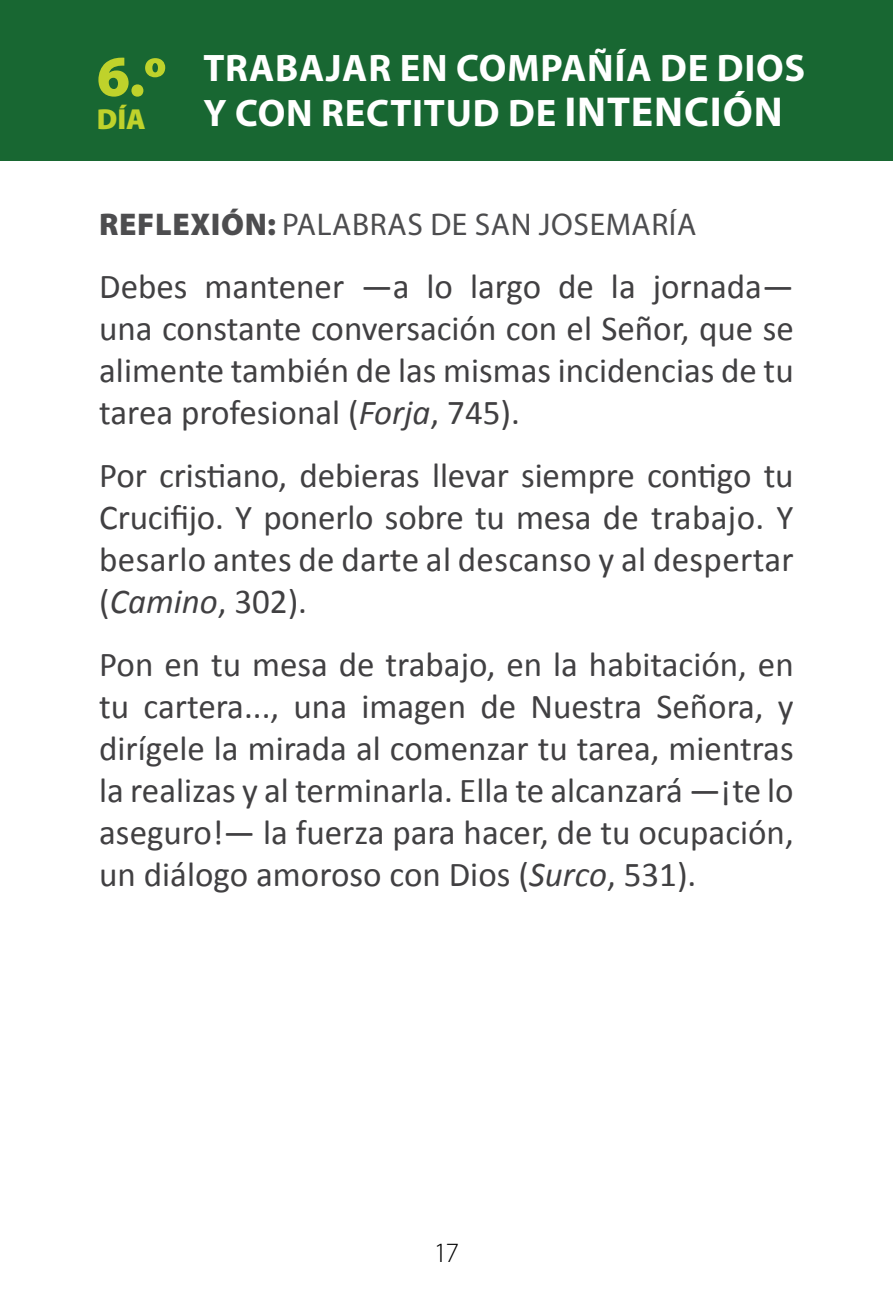
<style>
.page{position:relative;width:893px;height:1290px;background:#fff}
.page>*{position:absolute;margin:0;border:0;box-sizing:border-box;transform-origin:0 0}
.t1{font:900 58.1px "Myriad Pro";color:#bfd22b}
.t2{font:700 38.5px/45.5px "Myriad Pro";letter-spacing:.02em;color:#fff}
.t3{font:35px/42px "Calibri";color:#414042;text-align:justify}
.t4{font:31.5px "Myriad Pro";letter-spacing:.02em;color:#4d4d4f}
.t5{font:900 29.05px "Myriad Pro";color:#bfd22b}
.t6{font:300 28px "Myriad Pro";color:#000}
.s1{font-size:42px}
.s2{font-weight:900}
.s3{font-style:italic}
</style>
<div class="page">
<div style="left:0;top:0;width:893px;height:160px;background:#186732"></div>
<h1 class="t1" style="left:97px;top:43px;width:72px">6.º</h1>
<p class="t5" style="left:97px;top:103px;width:51px">DÍA</p>
<p class="t2" style="left:203px;top:44px;width:603px">TRABAJAR EN COMPAÑÍA DE DIOS<br>Y CON RECTITUD DE <span class="s1">INTENCIÓN</span></p>
<p class="t4" style="left:99px;top:205px;width:599px"><span class="s2">REFLEXIÓN:</span> PALABRAS DE SAN JOSEMARÍA</p>
<p class="t3" style="left:99px;top:266px;width:696px">Debes mantener —a lo largo de la jornada— una constante conversación con el Señor, que se alimente también de las mismas incidencias de tu tarea profesional (<span class="s3">Forja</span>, 745).</p>
<p class="t3" style="left:99px;top:455px;width:696px">Por cristiano, debieras llevar siempre contigo tu Crucifijo. Y ponerlo sobre tu mesa de trabajo. Y besarlo antes de darte al descanso y al despertar (<span class="s3">Camino</span>, 302).</p>
<p class="t3" style="left:99px;top:644px;width:696px">Pon en tu mesa de trabajo, en la habitación, en tu cartera..., una imagen de Nuestra Señora, y dirígele la mirada al comenzar tu tarea, mientras la realizas y al terminarla. Ella te alcanzará —¡te lo aseguro!— la fuerza para hacer, de tu ocupación, un diálogo amoroso con Dios (<span class="s3">Surco</span>, 531).</p>
<p class="t6" style="left:434px;top:1236px;width:27px">17</p>
</div>
